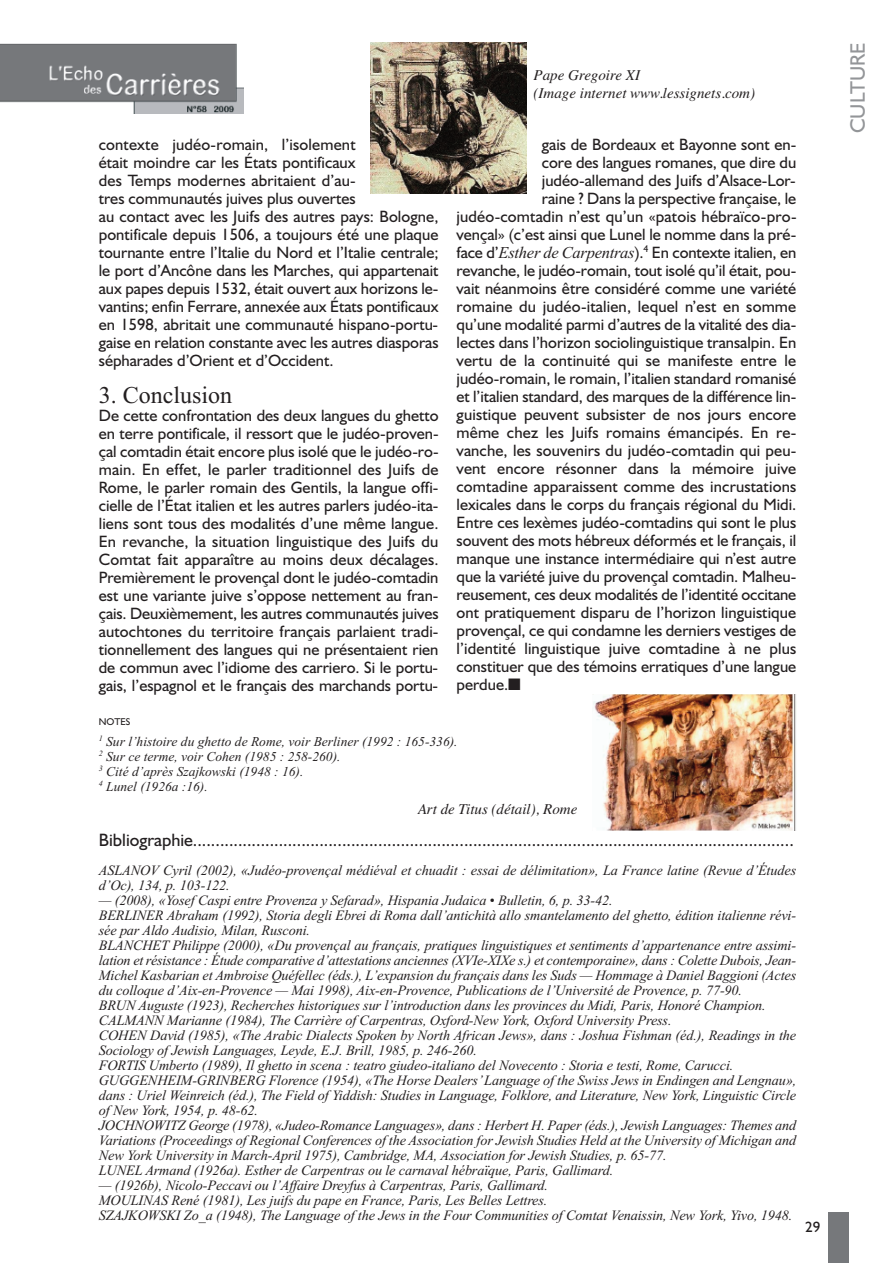
<style>
.page{position:relative;width:893px;height:1263px;background:#fff}
.page>*{position:absolute;margin:0;border:0;box-sizing:border-box;transform-origin:0 0}
.t1{font:24px "Times New Roman";color:#231f20}
.t2{font:21px "Humanist 521 BT";color:#939598}
.t3{font:18px "Humanist 521 BT";color:#231f20}
.t4{font:16.5px/18px "Humanist 521 BT";color:#231f20}
.t5{font:italic 15px/18px "Times";color:#231f20}
.t6{font:15px "Humanist 521 BT";color:#231f20}
.t7{font:italic 14.25px/15px "Times New Roman";letter-spacing:-.01em;color:#231f20}
.t8{font:italic 13.5px/15px "Times New Roman";color:#231f20}
.t9{font:9.9px "Humanist 521 BT";color:#231f20}
.s1{font-family:"Times New Roman";font-style:italic}
</style>
<div class="page">
<img style="left:0;top:43px;width:244px;height:70px">
<img style="left:371px;top:43px;width:156px;height:151px">
<img style="left:593px;top:695px;width:203px;height:136px">
<p class="t5" style="left:534px;top:66px;width:223px">Pape Gregoire XI<br>(Image internet www.lessignets.com)</p>
<p class="t4" style="left:99px;top:137px;width:341px">contexte judéo-romain, l’isolement<br>était moindre car les États pontificaux<br>des Temps modernes abritaient d’au-<br>tres communautés juives plus ouvertes<br>au contact avec les Juifs des autres pays: Bologne, pontificale depuis 1506, a toujours été une plaque tournante entre l’Italie du Nord et l’Italie centrale; le port d’Ancône dans les Marches, qui appartenait aux papes depuis 1532, était ouvert aux horizons le&shy;vantins; enfin Ferrare, annexée aux États pontificaux en 1598, abritait une communauté hispano-portu&shy;gaise en relation constante avec les autres diasporas sépharades d’Orient et d’Occident.</p>
<h1 class="t1" style="left:99px;top:381px;width:135px">3. Conclusion</h1>
<p class="t4" style="left:99px;top:409px;width:342px;text-align:justify">De cette confrontation des deux langues du ghetto en terre pontificale, il ressort que le judéo-proven&shy;çal comtadin était encore plus isolé que le judéo-ro&shy;main. En effet, le parler traditionnel des Juifs de Rome, le parler romain des Gentils, la langue offi&shy;cielle de l’État italien et les autres parlers judéo-ita&shy;liens sont tous des modalités d’une même langue.<br>En revanche, la situation linguistique des Juifs du Comtat fait apparaître au moins deux décalages.<br>Premièrement le provençal dont le judéo-comtadin est une variante juive s’oppose nettement au fran&shy;çais. Deuxièmement, les autres communautés juives autochtones du territoire français parlaient tradi&shy;tionnellement des langues qui ne présentaient rien de commun avec l’idiome des carriero. Si le portu&shy;gais, l’espagnol et le français des marchands portu-</p>
<p class="t4" style="left:542px;top:137px;width:256px">gais de Bordeaux et Bayonne sont en-</p>
<p class="t4" style="left:542px;top:155px;width:256px">core des langues romanes, que dire du</p>
<p class="t4" style="left:542px;top:173px;width:255px">judéo-allemand des Juifs d’Alsace-Lor-</p>
<p class="t4" style="left:542px;top:191px;width:256px">raine ? Dans la perspective française, le</p>
<p class="t4" style="left:457px;top:209px;width:342px">judéo-comtadin n’est qu’un «patois hébraïco-pro-</p>
<p class="t4" style="left:457px;top:227px;width:341px">vençal» (c’est ainsi que Lunel le nomme dans la pré-</p>
<p class="t4" style="left:457px;top:245px;width:341px">face d’<span class="s1">Esther de Carpentras</span>).<sup>4</sup> En contexte italien, en</p>
<p class="t4" style="left:456px;top:263px;width:341px">revanche, le judéo-romain, tout isolé qu’il était, pou-</p>
<p class="t4" style="left:456px;top:281px;width:341px">vait néanmoins être considéré comme une variété</p>
<p class="t4" style="left:456px;top:299px;width:341px">romaine du judéo-italien, lequel n’est en somme</p>
<p class="t4" style="left:456px;top:317px;width:341px">qu’une modalité parmi d’autres de la vitalité des dia-</p>
<p class="t4" style="left:456px;top:335px;width:341px">lectes dans l’horizon sociolinguistique transalpin. En</p>
<p class="t4" style="left:456px;top:353px;width:341px">vertu de la continuité qui se manifeste entre le</p>
<p class="t4" style="left:456px;top:371px;width:341px">judéo-romain, le romain, l’italien standard romanisé</p>
<p class="t4" style="left:456px;top:389px;width:341px">et l’italien standard, des marques de la différence lin-</p>
<p class="t4" style="left:456px;top:407px;width:341px">guistique peuvent subsister de nos jours encore</p>
<p class="t4" style="left:456px;top:425px;width:341px">même chez les Juifs romains émancipés. En re-</p>
<p class="t4" style="left:456px;top:443px;width:341px">vanche, les souvenirs du judéo-comtadin qui peu-</p>
<p class="t4" style="left:456px;top:461px;width:341px">vent encore résonner dans la mémoire juive</p>
<p class="t4" style="left:456px;top:479px;width:341px">comtadine apparaissent comme des incrustations</p>
<p class="t4" style="left:456px;top:497px;width:341px">lexicales dans le corps du français régional du Midi.</p>
<p class="t4" style="left:456px;top:515px;width:341px">Entre ces lexèmes judéo-comtadins qui sont le plus</p>
<p class="t4" style="left:456px;top:533px;width:341px">souvent des mots hébreux déformés et le français, il</p>
<p class="t4" style="left:456px;top:551px;width:341px">manque une instance intermédiaire qui n’est autre</p>
<p class="t4" style="left:456px;top:569px;width:341px">que la variété juive du provençal comtadin. Malheu-</p>
<p class="t4" style="left:456px;top:587px;width:341px">reusement, ces deux modalités de l’identité occitane</p>
<p class="t4" style="left:456px;top:605px;width:341px">ont pratiquement disparu de l’horizon linguistique</p>
<p class="t4" style="left:456px;top:623px;width:341px">provençal, ce qui condamne les derniers vestiges de</p>
<p class="t4" style="left:456px;top:641px;width:341px">l’identité linguistique juive comtadine à ne plus</p>
<p class="t4" style="left:456px;top:659px;width:341px">constituer que des témoins erratiques d’une langue</p>
<p class="t4" style="left:456px;top:677px;width:66px">perdue.■</p>
<p class="t9" style="left:99px;top:718px;width:33px">NOTES</p>
<p class="t8" style="left:99px;top:733px;width:360px"><sup>1</sup> Sur l’histoire du ghetto de Rome, voir Berliner (1992 : 165-336).<br><sup>2</sup> Sur ce terme, voir Cohen (1985 : 258-260).<br><sup>3</sup> Cité d’après Szajkowski (1948 : 16).<br><sup>4</sup> Lunel (1926a :16).</p>
<p class="t5" style="left:418px;top:799px;width:161px">Art de Titus (détail), Rome</p>
<p class="t3" style="left:99px;top:833px;width:697px">Bibliographie.....................................................................................................................................</p>
<p class="t7" style="left:99px;top:863px;width:699px">ASLANOV Cyril (2002), «Judéo-provençal médiéval et chuadit : essai de délimitation», La France latine (Revue d’Études d’Oc), 134, p. 103-122.</p>
<p class="t7" style="left:99px;top:893px;width:699px">— (2008), «Yosef Caspi entre Provenza y Sefarad», Hispania Judaica • Bulletin, 6, p. 33-42.<br>BERLINER Abraham (1992), Storia degli Ebrei di Roma dall’antichità allo smantelamento del ghetto, édition italienne révi&shy;sée par Aldo Audisio, Milan, Rusconi.<br>BLANCHET Philippe (2000), «Du provençal au français, pratiques linguistiques et sentiments d’appartenance entre assimi&shy;lation et résistance : Étude comparative d’attestations anciennes (XVIe-XIXe s.) et contemporaine», dans : Colette Dubois, Jean-Michel Kasbarian et Ambroise Quéfellec (éds.), L’expansion du français dans les Suds — Hommage à Daniel Baggioni (Actes du colloque d’Aix-en-Provence — Mai 1998), Aix-en-Provence, Publications de l’Université de Provence, p. 77-90.<br>BRUN Auguste (1923), Recherches historiques sur l’introduction dans les provinces du Midi, Paris, Honoré Champion.<br>CALMANN Marianne (1984), The Carrière of Carpentras, Oxford-New York, Oxford University Press.<br>COHEN David (1985), «The Arabic Dialects Spoken by North African Jews», dans : Joshua Fishman (éd.), Readings in the Sociology of Jewish Languages, Leyde, E.J. Brill, 1985, p. 246-260.<br>FORTIS Umberto (1989), Il ghetto in scena : teatro giudeo-italiano del Novecento : Storia e testi, Rome, Carucci.<br>GUGGENHEIM-GRINBERG Florence (1954), «The Horse Dealers’Language of the Swiss Jews in Endingen and Lengnau», dans : Uriel Weinreich (éd.), The Field of Yiddish: Studies in Language, Folklore, and Literature, New York, Linguistic Circle of New York, 1954, p. 48-62.<br>JOCHNOWITZ George (1978), «Judeo-Romance Languages», dans : Herbert H. Paper (éds.), Jewish Languages: Themes and Variations (Proceedings of Regional Conferences of the Association for Jewish Studies Held at the University of Michigan and New York University in March-April 1975), Cambridge, MA, Association for Jewish Studies, p. 65-77.<br>LUNEL Armand (1926a). Esther de Carpentras ou le carnaval hébraïque, Paris, Gallimard.</p>
<p class="t7" style="left:99px;top:1178px;width:695px">— (1926b), Nicolo-Peccavi ou l’Affaire Dreyfus à Carpentras, Paris, Gallimard.<br>MOULINAS René (1981), Les juifs du pape en France, Paris, Les Belles Lettres.<br>SZAJKOWSKI Zo_a (1948), The Language of the Jews in the Four Communities of Comtat Venaissin, New York, Yivo, 1948.</p>
<p class="t6" style="left:805px;top:1221px;width:17px">29</p>
<p class="t2" style="left:850px;top:133px;width:92px;rotate:-90deg">CULTURE</p>
</div>
